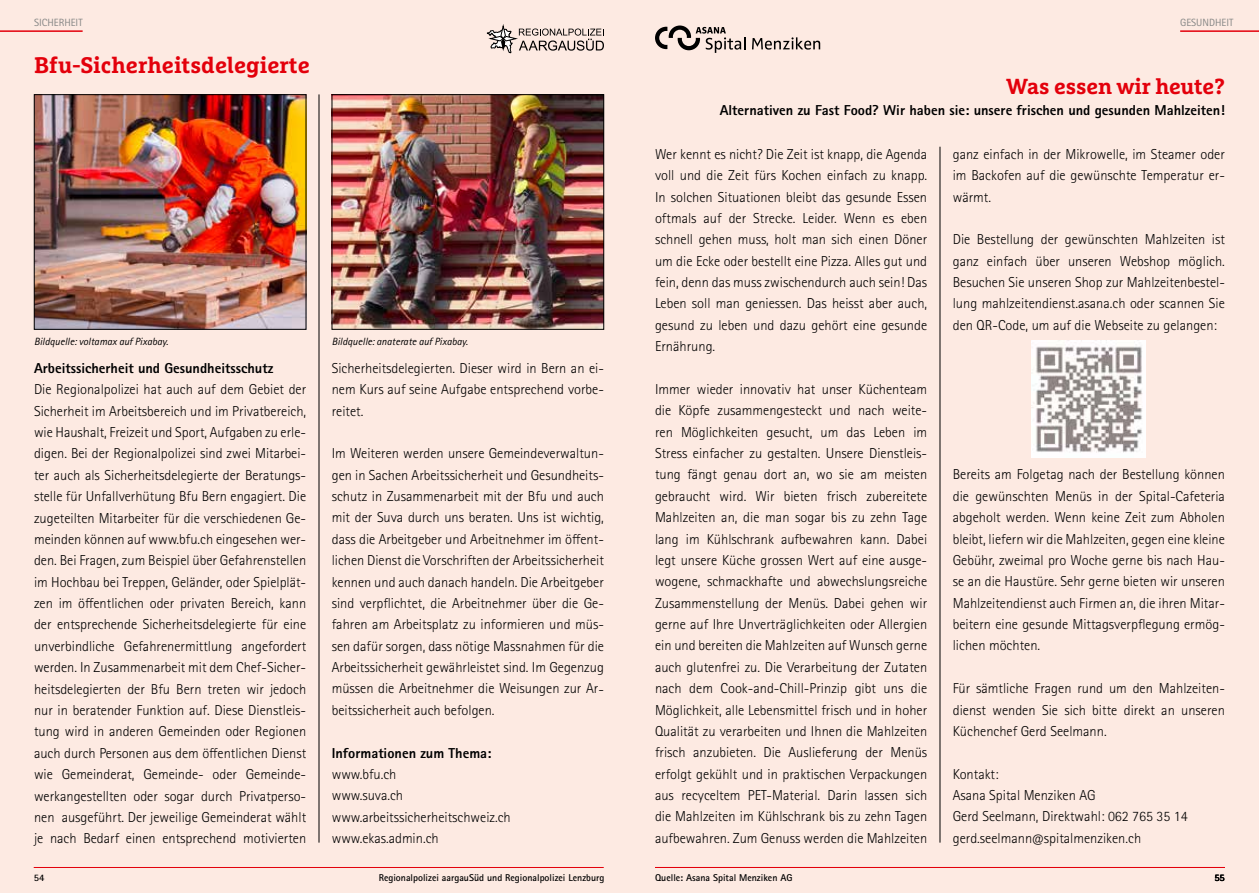
<style>
.page{position:relative;width:1259px;height:893px;background:#fff}
.page>*{position:absolute;margin:0;border:0;box-sizing:border-box;transform-origin:0 0}
.t1{font:700 22.5px "Marselis Slab Pro";color:#e3000b}
.t2{font:700 21.75px "Marselis Slab Pro";letter-spacing:-.01em;color:#e3000b}
.t3{font:300 14.4px/21.3px "Rotis Sans Serif Std";color:#000;text-align:justify}
.t4{font:800 14.4px "Rotis Sans Serif Std";color:#000}
.t5{font:italic 10.5px "Rotis Sans Serif Std";color:#000}
.t6{font:10.5px "Rotis Sans Serif Std";color:#868786}
.t7{font:700 9.9px "Rotis Sans Serif Std";color:#000}
</style>
<div class="page">
<div style="left:0;top:0;width:629px;height:893px;background:#fdeae2"></div>
<hr style="left:0;top:30px;width:83px;height:2px;background:#e3000b">
<hr style="left:34px;top:867px;width:570px;height:1px;background:#e3000b">
<svg style="left:486px;top:25px;width:118px;height:28px"></svg>
<div style="left:629px;top:0;width:630px;height:893px;background:#fdeae2"></div>
<hr style="left:319px;top:94px;width:1px;height:749px;background:#000">
<img style="left:36px;top:96px;width:268px;height:232px">
<div style="left:34px;top:94px;width:272px;height:236px;border:1px solid #000"></div>
<img style="left:334px;top:96px;width:268px;height:232px">
<div style="left:332px;top:94px;width:272px;height:236px;border:1px solid #000"></div>
<hr style="left:655px;top:867px;width:570px;height:1px;background:#e3000b">
<hr style="left:1180px;top:30px;width:79px;height:2px;background:#e3000b">
<svg style="left:752px;top:37px;width:68px;height:13px"></svg>
<svg style="left:655px;top:26px;width:90px;height:27px"></svg>
<hr style="left:939px;top:147px;width:1px;height:696px;background:#000">
<img style="left:1032px;top:340px;width:113px;height:118px">
<p class="t6" style="left:34px;top:16px;width:50px">SICHERHEIT</p>
<h1 class="t1" style="left:34px;top:51px;width:277px">Bfu-Sicherheitsdelegierte</h1>
<p class="t5" style="left:34px;top:335px;width:136px">Bildquelle: voltamax auf Pixabay.</p>
<p class="t5" style="left:332px;top:335px;width:138px">Bildquelle: anaterate auf Pixabay.</p>
<p class="t4" style="left:34px;top:359px;width:241px">Arbeitssicherheit und Gesundheitsschutz</p>
<p class="t3" style="left:34px;top:379px;width:274px">Die Regionalpolizei hat auch auf dem Gebiet der Sicherheit im Arbeitsbereich und im Privatbereich, wie Haushalt, Freizeit und Sport, Aufgaben zu erle&shy;digen. Bei der Regionalpolizei sind zwei Mitarbei&shy;ter auch als Sicherheitsdelegierte der Beratungs&shy;stelle für Unfallverhütung Bfu Bern engagiert. Die zugeteilten Mitarbeiter für die verschiedenen Ge&shy;meinden können auf www.bfu.ch eingesehen wer&shy;den. Bei Fragen, zum Beispiel über Gefahrenstellen im Hochbau bei Treppen, Geländer, oder Spielplät&shy;zen im öffentlichen oder privaten Bereich, kann der entsprechende Sicherheitsdelegierte für eine unverbindliche Gefahrenermittlung angefordert werden. In Zusammenarbeit mit dem Chef-Sicher&shy;heitsdelegierten der Bfu Bern treten wir jedoch nur in beratender Funktion auf. Diese Dienstleis&shy;tung wird in anderen Gemeinden oder Regionen auch durch Personen aus dem öffentlichen Dienst wie Gemeinderat, Gemeinde- oder Gemeinde&shy;werkangestellten oder sogar durch Privatperso&shy;nen ausgeführt. Der jeweilige Gemeinderat wählt je nach Bedarf einen entsprechend motivierten</p>
<p class="t3" style="left:332px;top:358px;width:274px">Sicherheitsdelegierten. Dieser wird in Bern an ei&shy;nem Kurs auf seine Aufgabe entsprechend vorbe&shy;reitet.</p>
<p class="t3" style="left:332px;top:443px;width:274px">Im Weiteren werden unsere Gemeindeverwaltun&shy;gen in Sachen Arbeitssicherheit und Gesundheits&shy;schutz in Zusammenarbeit mit der Bfu und auch mit der Suva durch uns beraten. Uns ist wichtig, dass die Arbeitgeber und Arbeitnehmer im öffent&shy;lichen Dienst die Vorschriften der Arbeitssicherheit kennen und auch danach handeln. Die Arbeitgeber sind verpflichtet, die Arbeitnehmer über die Ge&shy;fahren am Arbeitsplatz zu informieren und müs&shy;sen dafür sorgen, dass nötige Massnahmen für die Arbeitssicherheit gewährleistet sind. Im Gegenzug müssen die Arbeitnehmer die Weisungen zur Ar&shy;beitssicherheit auch befolgen.</p>
<p class="t4" style="left:332px;top:744px;width:161px">Informationen zum Thema:</p>
<p class="t3" style="left:332px;top:764px;width:181px;text-align:left">www.bfu.ch<br>www.suva.ch www.arbeitssicherheitschweiz.ch www.ekas.admin.ch</p>
<p class="t7" style="left:34px;top:871px;width:12px">54</p>
<p class="t7" style="left:379px;top:872px;width:227px">Regionalpolizei aargauSüd und Regionalpolizei Lenzburg</p>
<p class="t6" style="left:1180px;top:16px;width:55px">GESUNDHEIT</p>
<h2 class="t2" style="left:1006px;top:73px;width:220px">Was essen wir heute?</h2>
<p class="t4" style="left:720px;top:101px;width:507px">Alternativen zu Fast Food? Wir haben sie: unsere frischen und gesunden Mahlzeiten!</p>
<p class="t3" style="left:655px;top:144px;width:274px">Wer kennt es nicht? Die Zeit ist knapp, die Agenda voll und die Zeit fürs Kochen einfach zu knapp.<br>In solchen Situationen bleibt das gesunde Essen oftmals auf der Strecke. Leider. Wenn es eben schnell gehen muss, holt man sich einen Döner um die Ecke oder bestellt eine Pizza. Alles gut und fein, denn das muss zwischendurch auch sein! Das Leben soll man geniessen. Das heisst aber auch, gesund zu leben und dazu gehört eine gesunde Ernährung.</p>
<p class="t3" style="left:655px;top:379px;width:274px">Immer wieder innovativ hat unser Küchenteam die Köpfe zusammengesteckt und nach weite&shy;ren Möglichkeiten gesucht, um das Leben im Stress einfacher zu gestalten. Unsere Dienstleis&shy;tung fängt genau dort an, wo sie am meisten gebraucht wird. Wir bieten frisch zubereitete Mahlzeiten an, die man sogar bis zu zehn Tage lang im Kühlschrank aufbewahren kann. Dabei legt unsere Küche grossen Wert auf eine ausge&shy;wogene, schmackhafte und abwechslungsreiche Zusammenstellung der Menüs. Dabei gehen wir gerne auf Ihre Unverträglichkeiten oder Allergien ein und bereiten die Mahlzeiten auf Wunsch gerne auch glutenfrei zu. Die Verarbeitung der Zutaten nach dem Cook-and-Chill-Prinzip gibt uns die Möglichkeit, alle Lebensmittel frisch und in hoher Qualität zu verarbeiten und Ihnen die Mahlzeiten frisch anzubieten. Die Auslieferung der Menüs erfolgt gekühlt und in praktischen Verpackungen aus recyceltem PET-Material. Darin lassen sich die Mahlzeiten im Kühlschrank bis zu zehn Tagen aufbewahren. Zum Genuss werden die Mahlzeiten</p>
<p class="t7" style="left:655px;top:871px;width:139px">Quelle: Asana Spital Menziken AG</p>
<p class="t3" style="left:952px;top:143px;width:274px">ganz einfach in der Mikrowelle, im Steamer oder im Backofen auf die gewünschte Temperatur er&shy;wärmt.</p>
<p class="t3" style="left:952px;top:229px;width:274px">Die Bestellung der gewünschten Mahlzeiten ist ganz einfach über unseren Webshop möglich.<br>Besuchen Sie unseren Shop zur Mahlzeitenbestel&shy;lung mahlzeitendienst.asana.ch oder scannen Sie den QR-Code, um auf die Webseite zu gelangen:</p>
<p class="t3" style="left:952px;top:464px;width:274px">Bereits am Folgetag nach der Bestellung können die gewünschten Menüs in der Spital-Cafeteria abgeholt werden. Wenn keine Zeit zum Abholen bleibt, liefern wir die Mahlzeiten, gegen eine kleine Gebühr, zweimal pro Woche gerne bis nach Hau&shy;se an die Haustüre. Sehr gerne bieten wir unseren Mahlzeitendienst auch Firmen an, die ihren Mitar&shy;beitern eine gesunde Mittagsverpflegung ermög&shy;lichen möchten.</p>
<p class="t3" style="left:952px;top:678px;width:274px">Für sämtliche Fragen rund um den Mahlzeiten&shy;dienst wenden Sie sich bitte direkt an unseren Küchenchef Gerd Seelmann.</p>
<p class="t3" style="left:952px;top:763px;width:236px;text-align:left">Kontakt:<br>Asana Spital Menziken AG<br>Gerd Seelmann, Direktwahl: 062 765 35 14 gerd.seelmann@spitalmenziken.ch</p>
<p class="t7" style="left:1214px;top:871px;width:12px">55</p>
</div>
